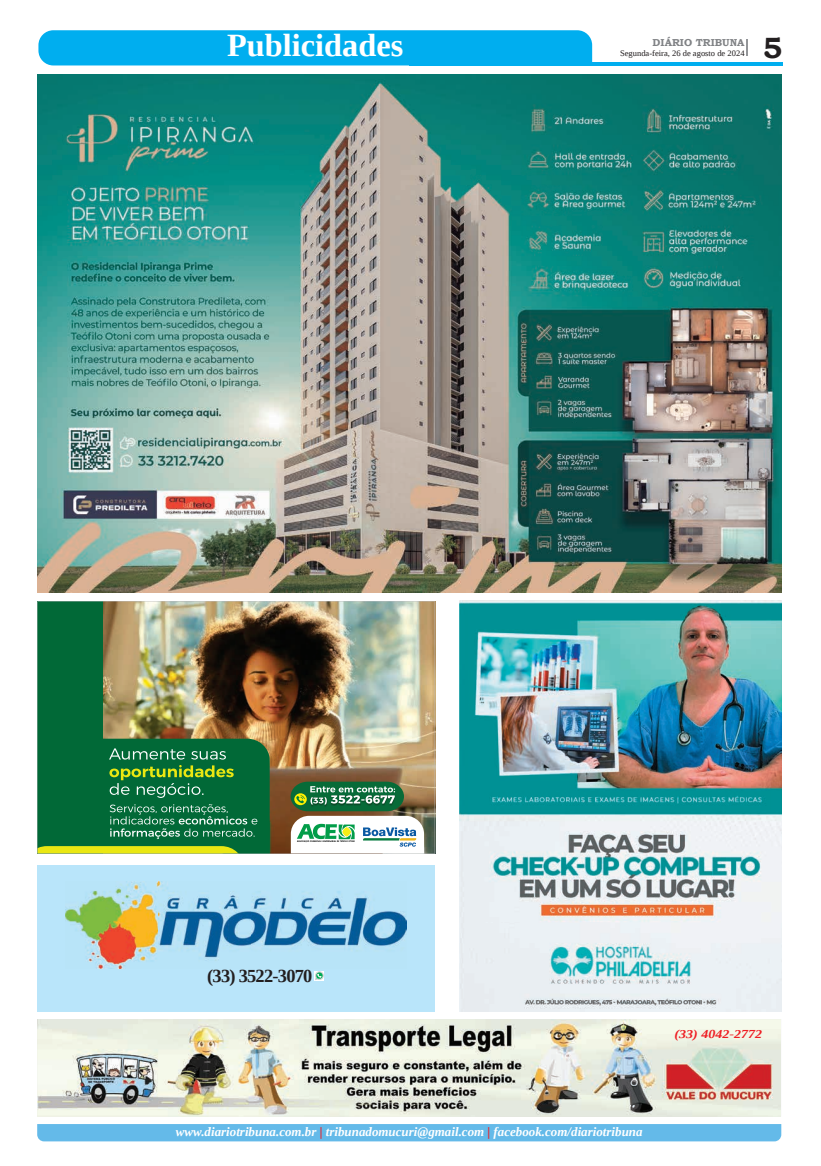
<style>
.page{position:relative;width:821px;height:1166px;background:#fff}
.page>*{position:absolute;margin:0;border:0;box-sizing:border-box;transform-origin:0 0}
.t1{font:700 32.38px "Liberation Serif";color:#fff}
.t2{font:700 29.31px "Bookman Old Style";color:#231f20}
.t3{font:700 18.38px "Liberation Serif";letter-spacing:-.04em;color:#231f20}
.t4{font:italic 700 12.95px "Liberation Serif";color:#fff}
.t5{font:italic 700 12.25px "Liberation Serif";color:#ee1d23;scale:1.14 1}
.t6{font:700 10.06px "Bookman Old Style";color:#808285}
.t7{font:8.4px "Liberation Serif";color:#231f20}
.s1{color:#ee1d23}
</style>
<div class="page">
<hr style="left:409px;top:62px;width:374px;height:3px;background:#00aeef">
<div style="left:38px;top:30px;width:554px;height:35px;background:#00aeef"></div>
<svg style="left:747px;top:39px;width:1px;height:17px"></svg>
<div style="left:37px;top:1124px;width:744px;height:17px;background:#64bae9"></div>
<img style="left:37px;top:601px;width:398px;height:252px">
<img style="left:37px;top:1019px;width:744px;height:97px">
<img style="left:37px;top:74px;width:744px;height:518px">
<img style="left:460px;top:600px;width:321px;height:411px">
<div style="left:37px;top:865px;width:398px;height:146px;background:#b9e5fa"></div>
<img style="left:66px;top:881px;width:341px;height:87px">
<svg style="left:315px;top:971px;width:9px;height:9px"></svg>
<h1 class="t1" style="left:227px;top:24px;width:178px">Publicidades</h1>
<p class="t6" style="left:653px;top:35px;width:93px">DIÁRIO TRIBUNA</p>
<p class="t7" style="left:620px;top:48px;width:126px">Segunda-feira, 26 de agosto de 2024</p>
<h2 class="t2" style="left:763px;top:27px;width:21px">5</h2>
<h3 class="t3" style="left:207px;top:963px;width:107px">(33) 3522-3070</h3>
<p class="t5" style="left:675px;top:1026px;width:78px">(33) 4042-2772</p>
<p class="t4" style="left:176px;top:1123px;width:468px">www.diariotribuna.com.br <span class="s1">|</span> tribunadomucuri@gmail.com <span class="s1">|</span> facebook.com/diariotribuna</p>
</div>
